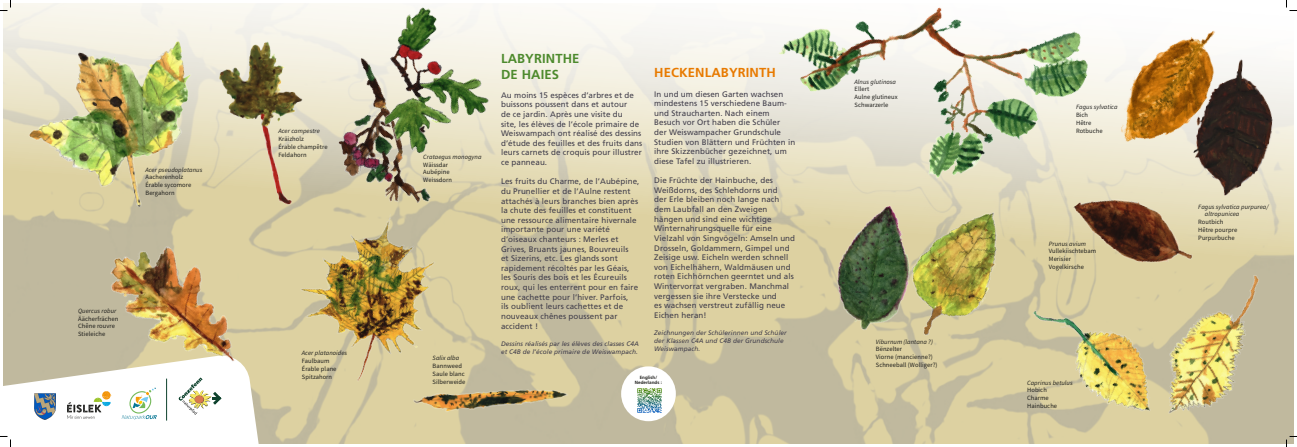
<style>
.page{position:relative;width:1297px;height:447px;background:#fff}
.page>*{position:absolute;margin:0;border:0;box-sizing:border-box;transform-origin:0 0}
.t1{font:700 13px/15.6px "Frutiger LT Std";letter-spacing:.01em;color:#4d8a2d}
.t2{font:700 13px "Frutiger LT Std";letter-spacing:.01em;color:#e87a00}
.t3{font:8px/9.6px "Frutiger LT Std";letter-spacing:.01em;color:#413e4b}
.t4{font:6.5px/7.8px "Source Sans Pro";letter-spacing:.01em;color:#1d1d1b}
.t5{font:italic 6.5px/7.8px "Source Sans Pro";letter-spacing:.01em;color:#1d1d1b}
.t6{font:italic 6.5px/7.8px "Frutiger LT Std";letter-spacing:.01em;color:#413e4b}
.t7{font:700 4.55px/5.5px "Frutiger LT Std";letter-spacing:.01em;color:#1d1d1b;text-align:center}
</style>
<div class="page">
<svg style="left:3px;top:353px;width:258px;height:90px"></svg>
<img style="left:35px;top:392px;width:20px;height:27px">
<svg style="left:67px;top:410px;width:44px;height:8px"></svg>
<svg style="left:122px;top:410px;width:35px;height:9px"></svg>
<hr style="left:166px;top:378px;width:1px;height:42px;background:#0e422d">
<svg style="left:178px;top:410px;width:44px;height:10px"></svg>
<img style="left:3px;top:3px;width:224px;height:241px">
<img style="left:184px;top:16px;width:131px;height:183px">
<img style="left:255px;top:26px;width:60px;height:152px">
<img style="left:67px;top:199px;width:184px;height:211px">
<img style="left:1120px;top:27px;width:51px;height:134px">
<img style="left:773px;top:240px;width:223px;height:161px">
<img style="left:842px;top:240px;width:225px;height:158px">
<img style="left:1000px;top:265px;width:119px;height:178px">
<img style="left:1119px;top:240px;width:174px;height:203px">
<img style="left:1067px;top:161px;width:140px;height:133px">
<img style="left:1171px;top:30px;width:122px;height:191px">
<img style="left:251px;top:178px;width:243px;height:253px">
<img style="left:388px;top:369px;width:201px;height:73px">
<img style="left:315px;top:3px;width:213px;height:204px">
<img style="left:753px;top:3px;width:367px;height:237px">
<img style="left:637px;top:388px;width:25px;height:25px">
<svg style="left:0;top:0;width:11px;height:11px"></svg>
<svg style="left:0;top:435px;width:11px;height:11px"></svg>
<svg style="left:1286px;top:0;width:11px;height:11px"></svg>
<svg style="left:1286px;top:435px;width:11px;height:11px"></svg>
<p class="t5" style="left:145px;top:165px;width:58px">Acer pseudoplatanus</p>
<p class="t4" style="left:145px;top:173px;width:47px">Aacherenholz<br>Érable sycomore<br>Bergahorn</p>
<p class="t5" style="left:78px;top:306px;width:40px">Quercus robur</p>
<p class="t4" style="left:78px;top:314px;width:42px">Äächerfrächen<br>Chêne rouvre<br>Stieleiche</p>
<p class="t5" style="left:278px;top:127px;width:43px">Acer campestre</p>
<p class="t4" style="left:278px;top:135px;width:51px">Kräizholz<br>Érable champêtre<br>Feldahorn</p>
<p class="t5" style="left:302px;top:348px;width:47px">Acer platanoides</p>
<p class="t4" style="left:302px;top:356px;width:36px">Faulbaum<br>Érable plane<br>Spitzahorn</p>
<p class="t5" style="left:423px;top:152px;width:60px">Crataegus monogyna</p>
<p class="t4" style="left:423px;top:160px;width:30px">Wäissdar<br>Aubépine<br>Weissdorn</p>
<p class="t5" style="left:433px;top:354px;width:28px">Salix alba</p>
<p class="t4" style="left:433px;top:361px;width:34px">Bannweed<br>Saule blanc<br>Silberweide</p>
<h1 class="t1" style="left:501px;top:51px;width:80px">LABYRINTHE<br>DE HAIES</h1>
<p class="t3" style="left:501px;top:90px;width:143px">Au moins 15 espèces d’arbres et de buissons poussent dans et autour<br>de ce jardin. Après une visite du<br>site, les élèves de l’école primaire de Weiswampach ont réalisé des dessins d’étude des feuilles et des fruits dans leurs carnets de croquis pour illustrer ce panneau.</p>
<p class="t3" style="left:501px;top:176px;width:140px">Les fruits du Charme, de l’Aubépine, du Prunellier et de l’Aulne restent attachés à leurs branches bien après la chute des feuilles et constituent une ressource alimentaire hivernale importante pour une variété d’oiseaux chanteurs : Merles et Grives, Bruants jaunes, Bouvreuils<br>et Sizerins, etc. Les glands sont rapidement récoltés par les Géais, les Souris des bois et les Écureuils roux, qui les enterrent pour en faire une cachette pour l’hiver. Parfois,<br>ils oublient leurs cachettes et de nouveaux chênes poussent par accident !</p>
<p class="t6" style="left:501px;top:339px;width:139px">Dessins réalisés par les élèves des classes C4A et C4B de l’école primaire de Weiswampach.</p>
<h1 class="t2" style="left:654px;top:65px;width:123px">HECKENLABYRINTH</h1>
<p class="t3" style="left:654px;top:89px;width:143px">In und um diesen Garten wachsen mindestens 15 verschiedene Baum&shy;und Straucharten. Nach einem<br>Besuch vor Ort haben die Schüler<br>der Weiswampacher Grundschule<br>Studien von Blättern und Früchten in ihre Skizzenbücher gezeichnet, um diese Tafel zu illustrieren.</p>
<p class="t3" style="left:654px;top:175px;width:142px">Die Früchte der Hainbuche, des<br>Weißdorns, des Schlehdorns und<br>der Erle bleiben noch lange nach dem Laubfall an den Zweigen hängen und sind eine wichtige<br>Winternahrungsquelle für eine<br>Vielzahl von Singvögeln: Amseln und<br>Drosseln, Goldammern, Gimpel und<br>Zeisige usw. Eicheln werden schnell von Eichelhähern, Waldmäusen und roten Eichhörnchen geerntet und als<br>Wintervorrat vergraben. Manchmal vergessen sie ihre Verstecke und<br>es wachsen verstreut zufällig neue<br>Eichen heran!</p>
<p class="t6" style="left:654px;top:329px;width:134px">Zeichnungen der Schülerinnen und Schüler der Klassen C4A und C4B der Grundschule<br>Weiswampach.</p>
<p class="t7" style="left:635px;top:374px;width:29px">English/<br>Nederlands :</p>
<p class="t5" style="left:854px;top:77px;width:43px">Alnus glutinosa</p>
<p class="t4" style="left:854px;top:85px;width:45px">Ellert<br>Aulne glutineux<br>Schwarzerle</p>
<p class="t5" style="left:876px;top:337px;width:59px">Viburnum (lantana ?)</p>
<p class="t4" style="left:876px;top:345px;width:63px">Bënzelter<br>Viorne (mancienne?)<br>Schneeball (Wolliger?)</p>
<p class="t5" style="left:1076px;top:103px;width:43px">Fagus sylvatica</p>
<p class="t4" style="left:1076px;top:111px;width:28px">Bich<br>Hêtre<br>Rotbuche</p>
<p class="t5" style="left:1049px;top:239px;width:39px">Prunus avium</p>
<p class="t4" style="left:1049px;top:247px;width:49px">Vullekiischtebam<br>Merisier<br>Vogelkirsche</p>
<p class="t5" style="left:1027px;top:378px;width:47px">Caprinus betulus</p>
<p class="t4" style="left:1027px;top:386px;width:32px">Hobich<br>Charme<br>Hainbuche</p>
<p class="t5" style="left:1204px;top:202px;width:65px;text-indent:-7px">Fagus sylvatica purpurea/ altropunicea</p>
<p class="t4" style="left:1198px;top:218px;width:41px">Routbich<br>Hêtre pourpre<br>Purpurbuche</p>
</div>
